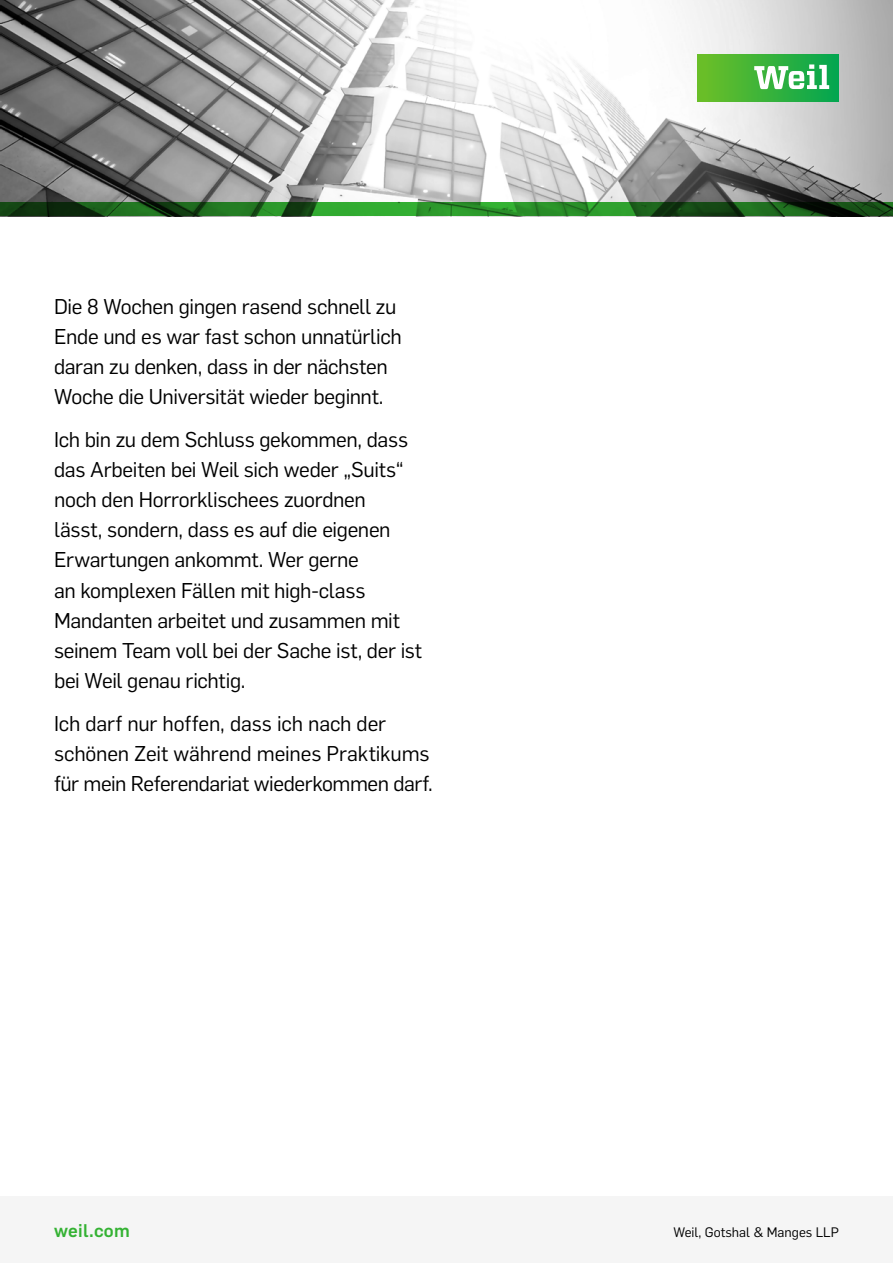
<style>
.page{position:relative;width:893px;height:1263px;background:#fff}
.page>*{position:absolute;margin:0;border:0;box-sizing:border-box;transform-origin:0 0}
.t1{font:21px/30px "Flama";letter-spacing:-.015em;color:#000}
.t2{font:500 18px "Flama";letter-spacing:.02em;color:#34b233}
.t3{font:13.5px "Flama";color:#000}
</style>
<div class="page">
<div style="left:0;top:1196px;width:893px;height:67px;background:#f5f5f5"></div>
<img style="left:0;top:0;width:893px;height:202px">
<div style="left:697px;top:54px;width:142px;height:47px;background:linear-gradient(to right,#6ebf26,#03a650)"></div>
<svg style="left:754px;top:64px;width:75px;height:25px"></svg>
<svg style="left:0;top:202px;width:893px;height:14px;background:#1e681d"></svg>
<p class="t1" style="left:54px;top:290px;width:349px">Die 8 Wochen gingen rasend schnell zu Ende und es war fast schon unnatürlich daran zu denken, dass in der nächsten Woche die Universität wieder beginnt.</p>
<p class="t1" style="left:54px;top:424px;width:370px">Ich bin zu dem Schluss gekommen, dass das Arbeiten bei Weil sich weder „Suits“ noch den Horrorklischees zuordnen<br>lässt, sondern, dass es auf die eigenen Erwartungen ankommt. Wer gerne<br>an komplexen Fällen mit high-class Mandanten arbeitet und zusammen mit seinem Team voll bei der Sache ist, der ist bei Weil genau richtig.</p>
<p class="t1" style="left:54px;top:707px;width:380px">Ich darf nur hoffen, dass ich nach der schönen Zeit während meines Praktikums für mein Referendariat wiederkommen darf.</p>
<p class="t2" style="left:54px;top:1217px;width:77px">weil.com</p>
<p class="t3" style="left:673px;top:1223px;width:167px">Weil, Gotshal &amp; Manges LLP</p>
</div>
